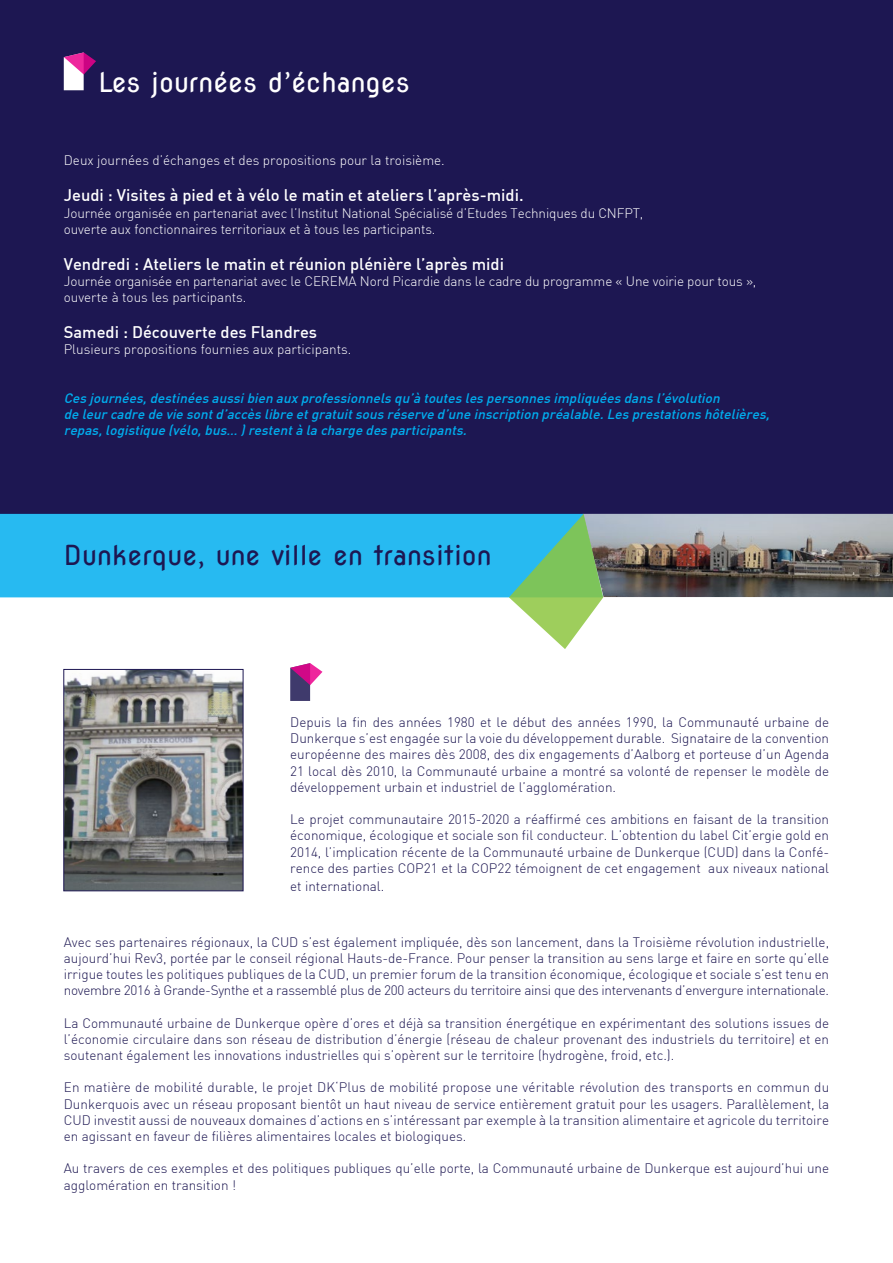
<style>
.page{position:relative;width:893px;height:1263px;background:#fff}
.page>*{position:absolute;margin:0;border:0;box-sizing:border-box;transform-origin:0 0}
.t1{font:27px "Nova Round";color:#1d1752}
.t2{font:27px "Nova Round";color:#fff}
.t3{font:500 16.5px "DIN";color:#fff}
.t4{font:300 13.5px/16.2px "DIN";color:#1d1752;text-align:justify}
.t5{font:300 13.5px/16.2px "DIN";letter-spacing:-.01em;color:#fff}
.t6{font:italic 500 13.5px/16.2px "DIN";color:#00aeef}
</style>
<div class="page">
<div style="left:0;top:0;width:893px;height:514px;background:#1d1752"></div>
<img style="left:603px;top:514px;width:290px;height:83px">
<svg style="left:290px;top:663px;width:32px;height:38px"></svg>
<svg style="left:64px;top:52px;width:32px;height:38px"></svg>
<div style="left:0;top:514px;width:509px;height:83px;background:#27baf1"></div>
<svg style="left:509px;top:514px;width:94px;height:135px"></svg>
<img style="left:65px;top:671px;width:176px;height:218px">
<div style="left:63px;top:669px;width:180px;height:222px;border:1px solid #1d1752"></div>
<h1 class="t2" style="left:98px;top:66px;width:313px">Les journées d’échanges</h1>
<p class="t5" style="left:64px;top:152px;width:383px">Deux journées d’échanges et des propositions pour la troisième.</p>
<p class="t3" style="left:64px;top:185px;width:461px">Jeudi : Visites à pied et à vélo le matin et ateliers l’après-midi.</p>
<p class="t5" style="left:64px;top:204px;width:581px">Journée organisée en partenariat avec l’Institut National Spécialisé d’Etudes Techniques du CNFPT, ouverte aux fonctionnaires territoriaux et à tous les participants.</p>
<p class="t3" style="left:64px;top:253px;width:442px">Vendredi : Ateliers le matin et réunion plénière l’après midi</p>
<p class="t5" style="left:64px;top:273px;width:694px">Journée organisée en partenariat avec le CEREMA Nord Picardie dans le cadre du programme « Une voirie pour tous », ouverte à tous les participants.</p>
<p class="t3" style="left:64px;top:322px;width:255px">Samedi : Découverte des Flandres</p>
<p class="t5" style="left:64px;top:341px;width:289px">Plusieurs propositions fournies aux participants.</p>
<p class="t6" style="left:64px;top:389px;width:711px">Ces journées,destinées aussibien aux professionnels qu’à toutes les personnes impliquées dans l’évolution<br>de leurcadre de vie sontd’accès libre etgratuitsous réserve d’une inscription préalable.Les prestations hôtelières, repas,logistique (vélo,bus… )restentà la charge des participants.</p>
<h1 class="t1" style="left:64px;top:539px;width:429px">Dunkerque, une ville en transition</h1>
<p class="t4" style="left:290px;top:714px;width:540px">Depuis la fin des années 1980 et le début des années 1990, la Communauté urbaine de Dunkerque s’est engagée sur la voie du développement durable. Signataire de la convention européenne des maires dès 2008, des dix engagements d’Aalborg et porteuse d’un Agenda 21 local dès 2010, la Communauté urbaine a montré sa volonté de repenser le modèle de développement urbain et industriel de l’agglomération.</p>
<p class="t4" style="left:290px;top:811px;width:540px">Le projet communautaire 2015-2020 a réaffirmé ces ambitions en faisant de la transition économique, écologique et sociale son fil conducteur. L’obtention du label Cit’ergie gold en 2014, l’implication récente de la Communauté urbaine de Dunkerque (CUD) dans la Confé&shy;rence des parties COP21 et la COP22 témoignent de cet engagement aux niveaux national</p>
<p class="t4" style="left:290px;top:878px;width:96px">et international.</p>
<p class="t4" style="left:64px;top:933px;width:767px">Avec ses partenaires régionaux, la CUD s’est également impliquée, dès son lancement, dans la Troisième révolution industrielle, aujourd’hui Rev3, portée par le conseil régional Hauts-de-France. Pour penser la transition au sens large et faire en sorte qu’elle irrigue toutes les politiques publiques de la CUD, un premier forum de la transition économique, écologique et sociale s’est tenu en novembre 2016 à Grande-Synthe et a rassemblé plus de 200 acteurs du territoire ainsi que des intervenants d’envergure internationale.</p>
<p class="t4" style="left:64px;top:1014px;width:767px">La Communauté urbaine de Dunkerque opère d’ores et déjà sa transition énergétique en expérimentant des solutions issues de l’économie circulaire dans son réseau de distribution d’énergie (réseau de chaleur provenant des industriels du territoire) et en soutenant également les innovations industrielles qui s’opèrent sur le territoire (hydrogène, froid, etc.).</p>
<p class="t4" style="left:64px;top:1079px;width:767px">En matière de mobilité durable, le projet DK‘Plus de mobilité propose une véritable révolution des transports en commun du Dunkerquois avec un réseau proposant bientôt un haut niveau de service entièrement gratuit pour les usagers. Parallèlement, la CUD investit aussi de nouveaux domaines d’actions en s’intéressant par exemple à la transition alimentaire et agricole du territoire en agissant en faveur de filières alimentaires locales et biologiques.</p>
<p class="t4" style="left:64px;top:1160px;width:767px">Au travers de ces exemples et des politiques publiques qu’elle porte, la Communauté urbaine de Dunkerque est aujourd’hui une agglomération en transition !</p>
</div>
